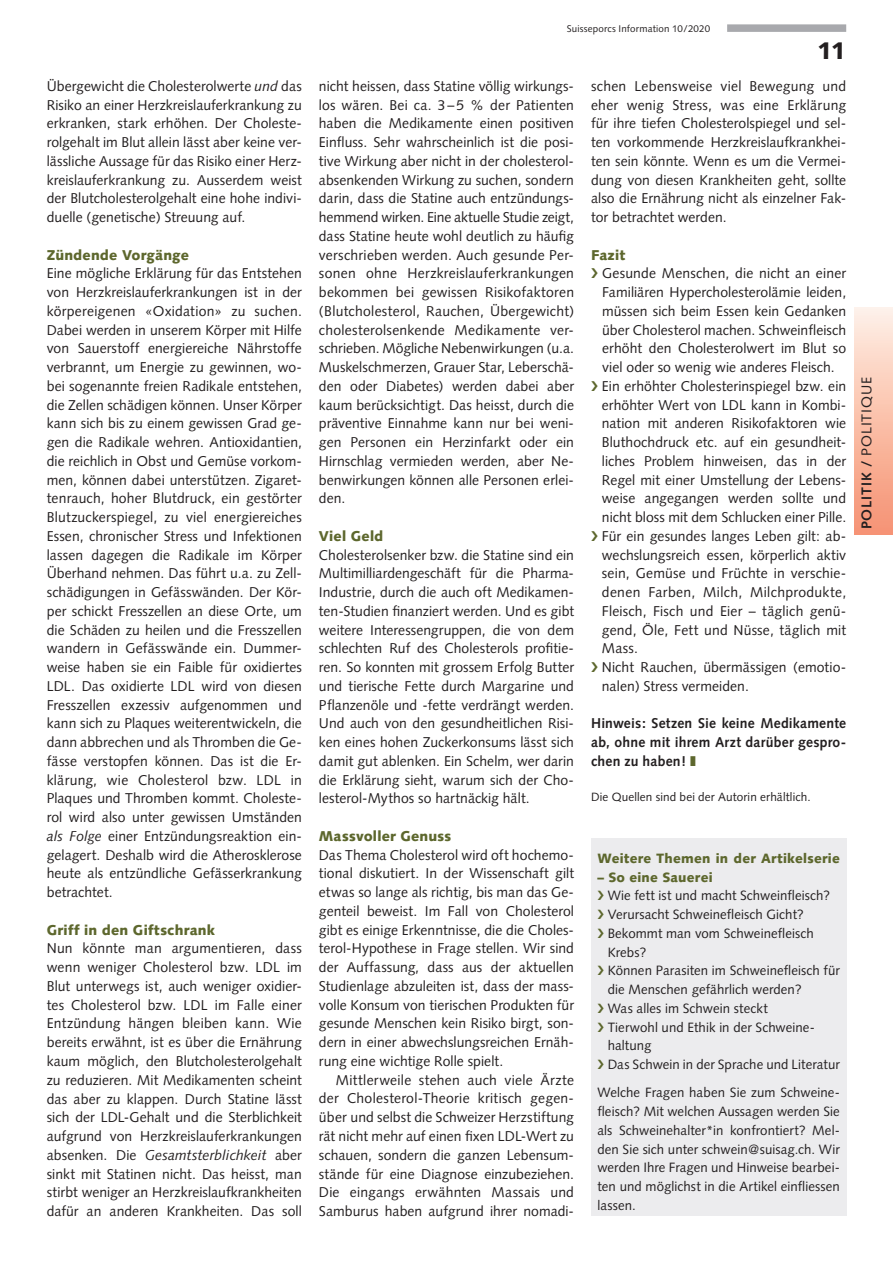
<style>
.page{position:relative;width:893px;height:1263px;background:#fff}
.page>*{position:absolute;margin:0;border:0;box-sizing:border-box;transform-origin:0 0}
.t1{font:900 24px "Syntax";color:#231f20}
.t2{font:14.25px/18.8px "Syntax";letter-spacing:.005em;color:#231f20;text-align:justify}
.t3{font:700 14.25px/18.8px "Syntax";letter-spacing:.015em;color:#231f20;text-align:justify}
.t4{font:900 14.25px "Syntax";letter-spacing:.015em;color:#5d672d}
.t5{font:14.25px "Syntax";letter-spacing:.055em;color:#231f20}
.t6{font:13.5px/18.8px "Syntax";letter-spacing:.005em;color:#231f20}
.t7{font:900 13.5px "Syntax";letter-spacing:.015em;color:#5d672d}
.t8{font:12px "Syntax";letter-spacing:.01em;color:#231f20}
.t9{font:9.75px "Syntax";letter-spacing:.015em;color:#231f20}
.s1{font-style:italic}
.s2{font-weight:700}
</style>
<div class="page">
<div style="left:727px;top:24px;width:119px;height:8px;background:#a8a9ad"></div>
<div style="left:591px;top:839px;width:255px;height:377px;background:#ececee"></div>
<div style="left:855px;top:308px;width:38px;height:227px;background:linear-gradient(to bottom,#fef0e6,#f69170)"></div>
<p class="t2" style="left:47px;top:77px;width:257px">Übergewicht die Cholesterolwerte <span class="s1">und</span> das Risiko an einer Herzkreislauferkrankung zu erkranken, stark erhöhen. Der Choleste&shy;rolgehalt im Blut allein lässt aber keine ver&shy;lässliche Aussage für das Risiko einer Herz&shy;kreislauferkrankung zu. Ausserdem weist der Blutcholesterolgehalt eine hohe indivi&shy;duelle (genetische) Streuung auf.</p>
<p class="t4" style="left:47px;top:246px;width:144px">Zündende Vorgänge</p>
<p class="t2" style="left:47px;top:264px;width:257px;text-align:left">Eine mögliche Erklärung für das Entstehen von Herzkreislauferkrankungen ist in der körpereigenen «Oxidation» zu suchen.<br>Dabei werden in unserem Körper mit Hilfe von Sauerstoff energiereiche Nährstoffe verbrannt, um Energie zu gewinnen, wo&shy;bei sogenannte freien Radikale entstehen, die Zellen schädigen können. Unser Körper kann sich bis zu einem gewissen Grad ge&shy;gen die Radikale wehren. Antioxidantien, die reichlich in Obst und Gemüse vorkom&shy;men, können dabei unterstützen. Zigaret&shy;tenrauch, hoher Blutdruck, ein gestörter Blutzuckerspiegel, zu viel energiereiches Essen, chronischer Stress und Infektionen lassen dagegen die Radikale im Körper Überhand nehmen. Das führt u.a. zu Zell&shy;schädigungen in Gefässwänden. Der Kör&shy;per schickt Fresszellen an diese Orte, um die Schäden zu heilen und die Fresszellen wandern in Gefässwände ein. Dummer&shy;weise haben sie ein Faible für oxidiertes LDL. Das oxidierte LDL wird von diesen Fresszellen exzessiv aufgenommen und kann sich zu Plaques weiterentwickeln, die dann abbrechen und als Thromben die Ge&shy;fässe verstopfen können. Das ist die Er&shy;klärung, wie Cholesterol bzw. LDL in Plaques und Thromben kommt. Choleste&shy;rol wird also unter gewissen Umständen <span class="s1">als Folge</span> einer Entzündungsreaktion ein&shy;gelagert. Deshalb wird die Atherosklerose heute als entzündliche Gefässerkrankung betrachtet.</p>
<p class="t4" style="left:47px;top:921px;width:170px">Griff in den Giftschrank</p>
<p class="t2" style="left:47px;top:939px;width:257px">Nun könnte man argumentieren, dass wenn weniger Cholesterol bzw. LDL im Blut unterwegs ist, auch weniger oxidier&shy;tes Cholesterol bzw. LDL im Falle einer Entzündung hängen bleiben kann. Wie bereits erwähnt, ist es über die Ernährung kaum möglich, den Blutcholesterolgehalt zu reduzieren. Mit Medikamenten scheint das aber zu klappen. Durch Statine lässt sich der LDL-Gehalt und die Sterblichkeit aufgrund von Herzkreislauferkrankungen absenken. Die <span class="s1">Gesamtsterblichkeit</span> aber sinkt mit Statinen nicht. Das heisst, man stirbt weniger an Herzkreislaufkrankheiten dafür an anderen Krankheiten. Das soll</p>
<p class="t9" style="left:567px;top:23px;width:145px">Suisseporcs Information 10/2020</p>
<h1 class="t1" style="left:817px;top:37px;width:31px">11</h1>
<p class="t2" style="left:319px;top:77px;width:257px;text-align:left">nicht heissen, dass Statine völlig wirkungs&shy;los wären. Bei ca. 3 – 5 % der Patienten haben die Medikamente einen positiven Einfluss. Sehr wahrscheinlich ist die posi&shy;tive Wirkung aber nicht in der cholesterol&shy;absenkenden Wirkung zu suchen, sondern darin, dass die Statine auch entzündungs&shy;hemmend wirken. Eine aktuelle Studie zeigt, dass Statine heute wohl deutlich zu häufig verschrieben werden. Auch gesunde Per&shy;sonen ohne Herzkreislauferkrankungen bekommen bei gewissen Risikofaktoren (Blutcholesterol, Rauchen, Übergewicht) cholesterolsenkende Medikamente ver&shy;schrieben. Mögliche Nebenwirkungen (u.a.<br>Muskelschmerzen, Grauer Star, Leberschä&shy;den oder Diabetes) werden dabei aber kaum berücksichtigt. Das heisst, durch die präventive Einnahme kann nur bei weni&shy;gen Personen ein Herzinfarkt oder ein Hirnschlag vermieden werden, aber Ne&shy;benwirkungen können alle Personen erlei&shy;den.</p>
<p class="t4" style="left:319px;top:527px;width:66px">Viel Geld</p>
<p class="t2" style="left:319px;top:545px;width:257px">Cholesterolsenker bzw. die Statine sind ein Multimilliardengeschäft für die Pharma-Industrie, durch die auch oft Medikamen&shy;ten-Studien finanziert werden. Und es gibt weitere Interessengruppen, die von dem schlechten Ruf des Cholesterols profitie&shy;ren. So konnten mit grossem Erfolg Butter und tierische Fette durch Margarine und Pflanzenöle und -fette verdrängt werden.<br>Und auch von den gesundheitlichen Risi&shy;ken eines hohen Zuckerkonsums lässt sich damit gut ablenken. Ein Schelm, wer darin die Erklärung sieht, warum sich der Cho&shy;lesterol-Mythos so hartnäckig hält.</p>
<p class="t4" style="left:319px;top:827px;width:134px">Massvoller Genuss</p>
<p class="t2" style="left:319px;top:845px;width:257px">Das Thema Cholesterol wird oft hochemo&shy;tional diskutiert. In der Wissenschaft gilt etwas so lange als richtig, bis man das Ge&shy;genteil beweist. Im Fall von Cholesterol gibt es einige Erkenntnisse, die die Choles&shy;terol-Hypothese in Frage stellen. Wir sind der Auffassung, dass aus der aktuellen Studienlage abzuleiten ist, dass der mass&shy;volle Konsum von tierischen Produkten für gesunde Menschen kein Risiko birgt, son&shy;dern in einer abwechslungsreichen Ernäh&shy;rung eine wichtige Rolle spielt.</p>
<p class="t2" style="left:319px;top:1070px;width:257px;text-indent:17px">Mittlerweile stehen auch viele Ärzte der Cholesterol-Theorie kritisch gegen&shy;über und selbst die Schweizer Herzstiftung rät nicht mehr auf einen fixen LDL-Wert zu schauen, sondern die ganzen Lebensum&shy;stände für eine Diagnose einzubeziehen.<br>Die eingangs erwähnten Massais und Samburus haben aufgrund ihrer nomadi-</p>
<p class="t2" style="left:591px;top:77px;width:257px">schen Lebensweise viel Bewegung und eher wenig Stress, was eine Erklärung für ihre tiefen Cholesterolspiegel und sel&shy;ten vorkommende Herzkreislaufkrankhei&shy;ten sein könnte. Wenn es um die Vermei&shy;dung von diesen Krankheiten geht, sollte also die Ernährung nicht als einzelner Fak&shy;tor betrachtet werden.</p>
<p class="t4" style="left:591px;top:246px;width:36px">Fazit</p>
<p class="t2" style="left:602px;top:264px;width:246px;text-align:left">Gesunde Menschen, die nicht an einer Familiären Hypercholesterolämie leiden, müssen sich beim Essen kein Gedanken über Cholesterol machen. Schweinfleisch erhöht den Cholesterolwert im Blut so viel oder so wenig wie anderes Fleisch.<br>Ein erhöhter Cholesterinspiegel bzw. ein erhöhter Wert von LDL kann in Kombi&shy;nation mit anderen Risikofaktoren wie Bluthochdruck etc. auf ein gesundheit&shy;liches Problem hinweisen, das in der Regel mit einer Umstellung der Lebens&shy;weise angegangen werden sollte und nicht bloss mit dem Schlucken einer Pille.<br>Für ein gesundes langes Leben gilt: ab&shy;wechslungsreich essen, körperlich aktiv sein, Gemüse und Früchte in verschie&shy;denen Farben, Milch, Milchprodukte, Fleisch, Fisch und Eier – täglich genü&shy;gend, Öle, Fett und Nüsse, täglich mit Mass.<br>Nicht Rauchen, übermässigen (emotio&shy;nalen) Stress vermeiden.</p>
<p class="t3" style="left:591px;top:714px;width:257px">Hinweis: Setzen Sie keine Medikamente ab, ohne mit ihrem Arzt darüber gespro&shy;chen zu haben!</p>
<p class="t8" style="left:591px;top:790px;width:221px">Die Quellen sind bei der Autorin erhältlich.</p>
<p class="t7" style="left:597px;top:850px;width:244px">Weitere Themen in der Artikelserie</p>
<p class="t7" style="left:597px;top:869px;width:117px">– So eine Sauerei</p>
<p class="t6" style="left:608px;top:886px;width:234px">Wie fett ist und macht Schweinfleisch?<br>Verursacht Schweinefleisch Gicht?<br>Bekommt man vom Schweinefleisch<br>Krebs?<br>Können Parasiten im Schweinefleisch für die Menschen gefährlich werden?<br>Was alles im Schwein steckt<br>Tierwohl und Ethik in der Schweine&shy;haltung<br>Das Schwein in der Sprache und Literatur</p>
<p class="t6" style="left:597px;top:1083px;width:244px;text-align:justify">Welche Fragen haben Sie zum Schweine&shy;fleisch? Mit welchen Aussagen werden Sie als Schweinehalter*in konfrontiert? Mel&shy;den Sie sich unter schwein@suisag.ch. Wir werden Ihre Fragen und Hinweise bearbei&shy;ten und möglichst in die Artikel einfliessen lassen.</p>
<p class="t5" style="left:858px;top:529px;width:154px;rotate:-90deg"><span class="s2">POLITIK /</span> POLITIQUE</p>
</div>
